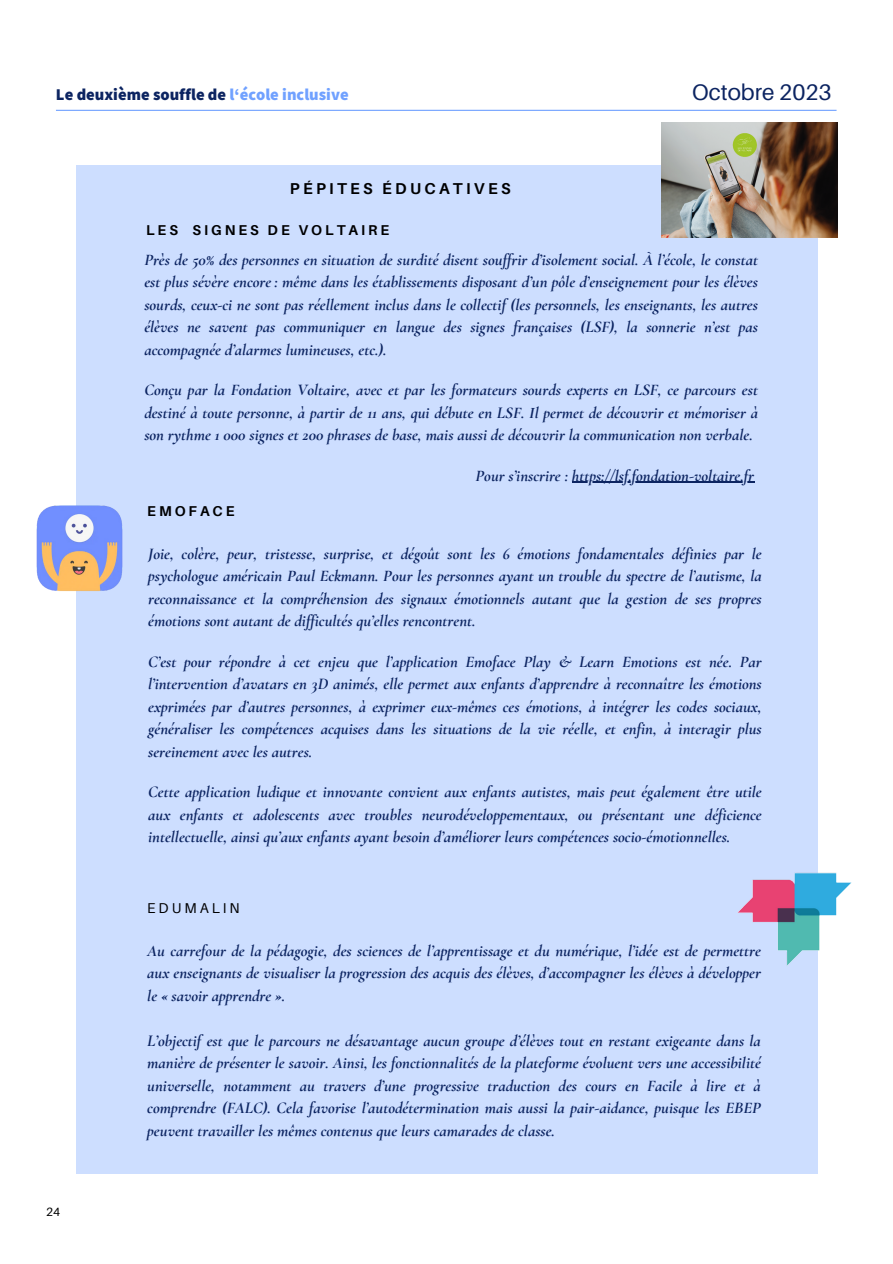
<style>
.page{position:relative;width:893px;height:1264px;background:#fff}
.page>*{position:absolute;margin:0;border:0;box-sizing:border-box;transform-origin:0 0}
.t1{font:22.5px "Aileron";color:#0c2461}
.t2{font:italic 700 16.5px/22.5px "Cormorant Garamond";color:#0c2461;text-align:justify}
.t3{font:900 16.5px "Source Sans Pro";color:#0c2461}
.t4{font:700 15.75px "Aileron";letter-spacing:.21em;color:#000}
.t5{font:700 14.25px "Aileron";letter-spacing:.21em;color:#000}
.t6{font:14.25px "Aileron";letter-spacing:.21em;color:#000}
.t7{font:12px "Aileron";color:#000}
.s1{color:#70a1ff}
</style>
<div class="page">
<hr style="left:56px;top:110px;width:780px;height:1px;background:#70a1ff">
<div style="left:76px;top:165px;width:742px;height:1008px;background:#cddeff"></div>
<img style="left:661px;top:122px;width:176px;height:116px">
<img style="left:737px;top:872px;width:115px;height:94px">
<hr style="left:572px;top:481px;width:182px;height:2px;background:#0c2461">
<img style="left:36px;top:505px;width:87px;height:87px">
<p class="t3" style="left:56px;top:84px;width:294px">Le deuxième souffle de <span class="s1">l‘école inclusive</span></p>
<p class="t1" style="left:692px;top:78px;width:141px">Octobre 2023</p>
<p class="t4" style="left:290px;top:179px;width:222px">PÉPITES ÉDUCATIVES</p>
<p class="t5" style="left:146px;top:221px;width:245px">LES SIGNES DE VOLTAIRE</p>
<p class="t2" style="left:144px;top:248px;width:615px">Près de 50% des personnes en situation de surdité disent souf rir d’isolement social. À l’école, le constat est plus sévère encore : même dans les établissements disposant d’un pôle d’enseignement pour les élèves sourds, ceux-ci ne sont pas réellement inclus dans le collectif (les personnels, les enseignants, les autres élèves ne savent pas communiquer en langue des signes françaises (LSF), la sonnerie n’est pas accompagnée d’alarmes lumineuses, etc.).</p>
<p class="t2" style="left:144px;top:378px;width:615px">Conçu par la Fondation Voltaire, avec et par les formateurs sourds experts en LSF, ce parcours est destiné à toute personne, à partir de 11 ans, qui débute en LSF. Il permet de découvrir et mémoriser à son rythme 1 000 signes et 200 phrases de base, mais aussi de découvrir la communication non verbale.</p>
<p class="t2" style="left:475px;top:464px;width:280px">Pour s’inscrire : https://lsf.fondation-voltaire.fr</p>
<p class="t5" style="left:147px;top:502px;width:89px">EMOFACE</p>
<p class="t2" style="left:148px;top:542px;width:615px">Joie, colère, peur, tristesse, surprise, et dégoût sont les 6 émotions fondamentales définies par le psychologue américain Paul Eckmann. Pour les personnes ayant un trouble du spectre de l’autisme, la reconnaissance et la compréhension des signaux émotionnels autant que la gestion de ses propres émotions sont autant de dif icultés qu’elles rencontrent.</p>
<p class="t2" style="left:148px;top:650px;width:615px">C’est pour répondre à cet enjeu que l’application Emoface Play &amp; Learn Emotions est née. Par l’intervention d’avatars en 3D animés, elle permet aux enfants d’apprendre à reconnaître les émotions exprimées par d’autres personnes, à exprimer eux-mêmes ces émotions, à intégrer les codes sociaux, généraliser les compétences acquises dans les situations de la vie réelle, et enfin, à interagir plus sereinement avec les autres.</p>
<p class="t2" style="left:148px;top:780px;width:615px">Cette application ludique et innovante convient aux enfants autistes, mais peut également être utile aux enfants et adolescents avec troubles neurodéveloppementaux, ou présentant une déficience intellectuelle, ainsi qu’aux enfants ayant besoin d’améliorer leurs compétences socio-émotionnelles.</p>
<p class="t7" style="left:46px;top:1203px;width:15px">24</p>
<p class="t6" style="left:147px;top:899px;width:94px">EDUMALIN</p>
<p class="t2" style="left:147px;top:939px;width:615px">Au carrefour de la pédagogie, des sciences de l’apprentissage et du numérique, l’idée est de permettre aux enseignants de visualiser la progression des acquis des élèves, d’accompagner les élèves à développer le « savoir apprendre ».</p>
<p class="t2" style="left:147px;top:1029px;width:615px">L’objectif est que le parcours ne désavantage aucun groupe d’élèves tout en restant exigeante dans la manière de présenter le savoir. Ainsi, les fonctionnalités de la plateforme évoluent vers une accessibilité universelle, notamment au travers d’une progressive traduction des cours en Facile à lire et à comprendre (FALC). Cela favorise l’autodétermination mais aussi la pair-aidance, puisque les EBEP peuvent travailler les mêmes contenus que leurs camarades de classe.</p>
</div>
